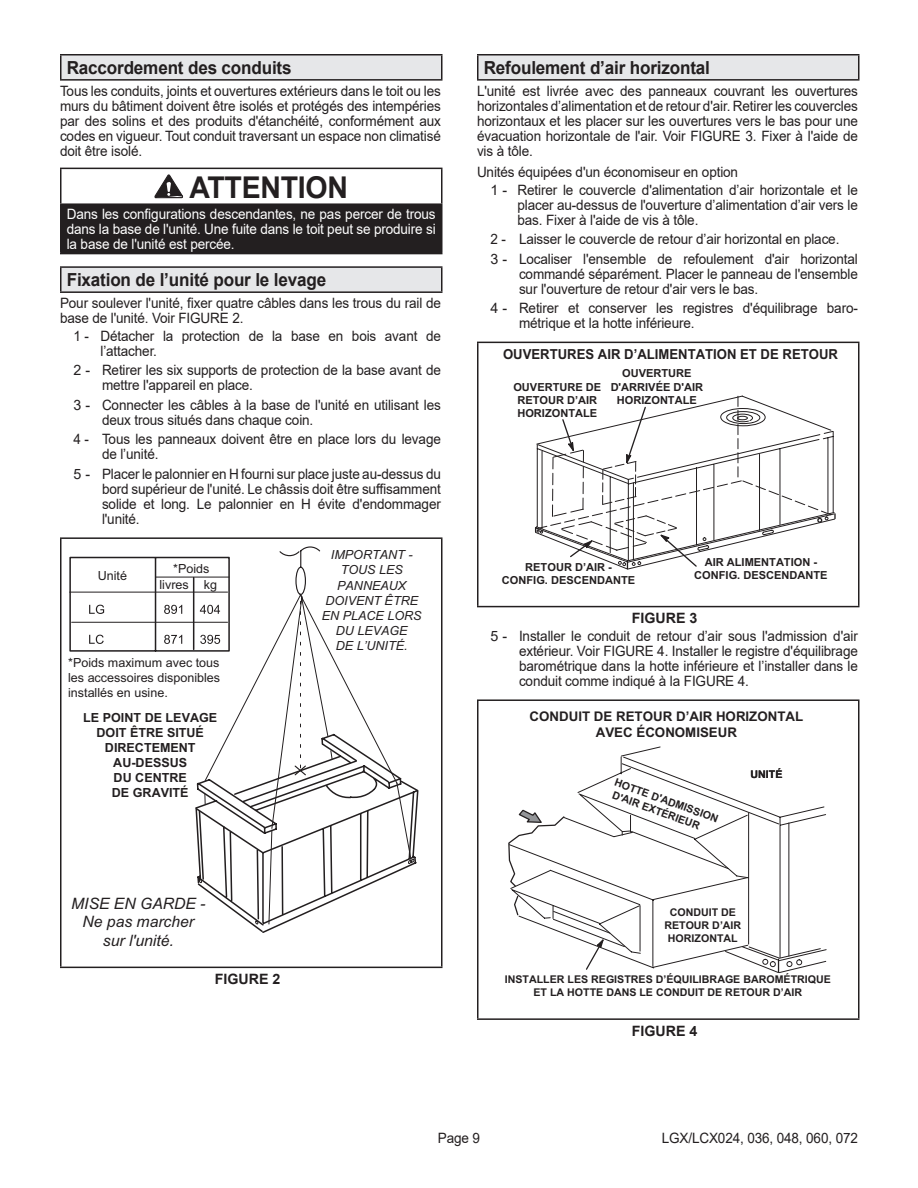
<style>
.page{position:relative;width:918px;height:1188px;background:#fff}
.page>*{position:absolute;margin:0;border:0;box-sizing:border-box;transform-origin:0 0}
.WARNING_20pt{font:700 30px "Arial";letter-spacing:-.01em;color:#231f20;scale:.95 1}
.Header_1_TOC{font:700 18px "Arial";letter-spacing:-.01em;color:#231f20;scale:.95 1}
.t1{font:italic 15.75px/18.9px "Arial";color:#231f20;text-align:center}
.Paragraph{font:14.25px/15px "Arial";letter-spacing:-.01em;color:#231f20;text-align:justify}
.Paragraph-2{font:14.25px/15px "Arial";letter-spacing:-.01em;color:#231f20;scale:.95 1}
.White_10pt{font:14.25px/15px "Arial";letter-spacing:-.01em;color:#fff;text-align:justify;scale:.95 1}
.t2{font:700 14.25px "Arial";color:#231f20}
.t3{font:700 13.8px "Arial";color:#231f20;scale:.95 1}
.t4{font:700 13.35px/16px "Arial";color:#231f20;text-align:center}
.t5{font:12.6px/15px "Arial";color:#231f20;text-align:justify}
.t6{font:italic 12.6px/15px "Arial";color:#231f20;text-align:center}
.t7{font:700 12.6px/15px "Arial";color:#231f20;text-align:center}
.t8{font:700 11.1px/13.2px "Arial";color:#231f20;text-align:center}
.t9{font:700 10.65px/12.8px "Arial";color:#231f20;text-align:center}
</style>
<div class="page">
<div style="left:61px;top:55px;width:381px;height:25px;background:#e6e7e9"></div>
<hr style="left:60px;top:54px;width:382px;height:2px;background:#231f20">
<hr style="left:60px;top:56px;width:2px;height:23px;background:#231f20">
<svg style="left:441px;top:56px;width:1px;height:23px"></svg>
<hr style="left:60px;top:79px;width:382px;height:2px;background:#231f20">
<div style="left:61px;top:204px;width:381px;height:50px;background:#231f20"></div>
<hr style="left:60px;top:168px;width:382px;height:1px;background:#231f20">
<hr style="left:60px;top:169px;width:2px;height:34px;background:#231f20">
<hr style="left:441px;top:169px;width:1px;height:34px;background:#231f20">
<hr style="left:60px;top:203px;width:382px;height:2px;background:#231f20">
<hr style="left:60px;top:205px;width:2px;height:48px;background:#231f20">
<hr style="left:60px;top:253px;width:382px;height:1px;background:#231f20">
<svg style="left:154px;top:174px;width:29px;height:25px"></svg>
<div style="left:61px;top:267px;width:381px;height:25px;background:#e6e7e9"></div>
<hr style="left:60px;top:266px;width:382px;height:2px;background:#231f20">
<hr style="left:60px;top:268px;width:2px;height:23px;background:#231f20">
<svg style="left:441px;top:268px;width:1px;height:23px"></svg>
<hr style="left:60px;top:291px;width:382px;height:2px;background:#231f20">
<hr style="left:60px;top:537px;width:382px;height:2px;background:#231f20">
<hr style="left:60px;top:539px;width:2px;height:428px;background:#231f20">
<hr style="left:441px;top:539px;width:1px;height:428px;background:#231f20">
<hr style="left:60px;top:967px;width:382px;height:1px;background:#231f20">
<svg style="left:69px;top:546px;width:350px;height:387px"></svg>
<div style="left:478px;top:55px;width:381px;height:25px;background:#e6e7e9"></div>
<hr style="left:477px;top:54px;width:383px;height:2px;background:#231f20">
<svg style="left:477px;top:56px;width:1px;height:23px"></svg>
<hr style="left:858px;top:56px;width:2px;height:23px;background:#231f20">
<hr style="left:477px;top:79px;width:383px;height:2px;background:#231f20">
<hr style="left:477px;top:342px;width:383px;height:1px;background:#231f20">
<hr style="left:477px;top:343px;width:1px;height:263px;background:#231f20">
<hr style="left:858px;top:343px;width:2px;height:263px;background:#231f20">
<hr style="left:477px;top:606px;width:383px;height:1px;background:#231f20">
<svg style="left:534px;top:395px;width:302px;height:174px"></svg>
<hr style="left:477px;top:699px;width:383px;height:2px;background:#231f20">
<hr style="left:477px;top:701px;width:1px;height:317px;background:#231f20">
<hr style="left:858px;top:701px;width:2px;height:317px;background:#231f20">
<hr style="left:477px;top:1018px;width:383px;height:2px;background:#231f20">
<svg style="left:508px;top:746px;width:313px;height:226px"></svg>
<p class="Header_1_TOC" style="left:67px;top:55px;width:238px">Raccordement des conduits</p>
<p class="Paragraph-2" style="left:60px;top:83px;width:403px;text-align:justify">Tous les conduits, joints et ouvertures extérieurs dans le toit ou les murs du bâtiment doivent être isolés et protégés des intempéries par des solins et des produits d'étanchéité, conformément aux codes en vigueur. Tout conduit traversant un espace non climatisé doit être isolé.</p>
<p class="WARNING_20pt" style="left:189px;top:167px;width:169px">ATTENTION</p>
<p class="White_10pt" style="left:67px;top:206px;width:390px">Dans les configurations descendantes, ne pas percer de trous dans la base de l'unité. Une fuite dans le toit peut se produire si la base de l'unité est percée.</p>
<p class="Header_1_TOC" style="left:67px;top:267px;width:275px">Fixation de l’unité pour le levage</p>
<p class="Paragraph-2" style="left:60px;top:295px;width:402px">Pour soulever l'unité, fixer quatre câbles dans les trous du rail de base de l'unité. Voir FIGURE 2.</p>
<p class="Paragraph-2" style="left:100px;top:328px;width:360px;text-indent:-27px">1 - Détacher la protection de la base en bois avant de l’attacher.</p>
<p class="Paragraph" style="left:102px;top:363px;width:340px;text-indent:-28px">2 - Retirer les six supports de protection de la base avant de mettre l'appareil en place.</p>
<p class="Paragraph" style="left:102px;top:397px;width:340px;text-indent:-28px">3 - Connecter les câbles à la base de l'unité en utilisant les deux trous situés dans chaque coin.</p>
<p class="Paragraph-2" style="left:102px;top:432px;width:358px;text-indent:-28px">4 - Tous les panneaux doivent être en place lors du levage de l’unité.</p>
<p class="Paragraph" style="left:102px;top:466px;width:340px;text-indent:-28px">5 - Placer le palonnier en H fourni sur place juste au-dessus du bord supérieur de l'unité. Le châssis doit être suffisamment solide et long. Le palonnier en H évite d'endommager l'unité.</p>
<p class="t6" style="left:322px;top:548px;width:101px">IMPORTANT -<br>TOUS LES<br>PANNEAUX<br>DOIVENT ÊTRE<br>EN PLACE LORS<br>DU LEVAGE<br>DE L’UNITÉ.</p>
<p class="t5" style="left:98px;top:568px;width:31px">Unité</p>
<p class="t5" style="left:160px;top:560px;width:59px;line-height:16.6px;text-align:center">*Poids livres kg</p>
<p class="t5" style="left:68px;top:655px;width:154px">*Poids maximum avec tous les accessoires disponibles installés en usine.</p>
<p class="t7" style="left:83px;top:710px;width:135px">LE POINT DE LEVAGE<br>DOIT ÊTRE SITUÉ<br>DIRECTEMENT<br>AU-DESSUS<br>DU CENTRE<br>DE GRAVITÉ</p>
<p class="t1" style="left:71px;top:894px;width:136px">MISE EN GARDE -<br>Ne pas marcher sur l'unité.</p>
<p class="t2" style="left:215px;top:969px;width:67px">FIGURE 2</p>
<p class="Header_1_TOC" style="left:484px;top:55px;width:240px">Refoulement d’air horizontal</p>
<p class="Paragraph-2" style="left:477px;top:83px;width:402px;text-align:justify">L'unité est livrée avec des panneaux couvrant les ouvertures horizontales d’alimentation et de retour d'air. Retirer les couvercles horizontaux et les placer sur les ouvertures vers le bas pour une évacuation horizontale de l'air. Voir FIGURE 3. Fixer à l'aide de vis à tôle.</p>
<p class="Paragraph-2" style="left:477px;top:164px;width:276px">Unités équipées d'un économiseur en option</p>
<p class="Paragraph" style="left:518px;top:182px;width:342px;text-indent:-27px">1 - Retirer le couvercle d'alimentation d’air horizontale et le placer au-dessus de l'ouverture d’alimentation d’air vers le bas. Fixer à l'aide de vis à tôle.</p>
<p class="Paragraph-2" style="left:490px;top:232px;width:369px">2 - Laisser le couvercle de retour d’air horizontal en place.</p>
<p class="Paragraph" style="left:519px;top:251px;width:340px;text-indent:-28px">3 - Localiser l'ensemble de refoulement d'air horizontal commandé séparément. Placer le panneau de l'ensemble sur l'ouverture de retour d'air vers le bas.</p>
<p class="Paragraph" style="left:519px;top:301px;width:340px;text-indent:-28px">4 - Retirer et conserver les registres d'équilibrage baro&shy;métrique et la hotte inférieure.</p>
<p class="t3" style="left:503px;top:345px;width:354px">OUVERTURES AIR D’ALIMENTATION ET DE RETOUR</p>
<p class="t8" style="left:513px;top:380px;width:89px">OUVERTURE DE<br>RETOUR D’AIR<br>HORIZONTALE</p>
<p class="t8" style="left:611px;top:367px;width:94px">OUVERTURE<br>D'ARRIVÉE D'AIR<br>HORIZONTALE</p>
<p class="t8" style="left:502px;top:560px;width:135px">RETOUR D’AIR -<br>CONFIG. DESCENDANTE</p>
<p class="t8" style="left:694px;top:556px;width:135px">AIR ALIMENTATION -<br>CONFIG. DESCENDANTE</p>
<p class="t2" style="left:632px;top:608px;width:67px">FIGURE 3</p>
<p class="Paragraph" style="left:519px;top:628px;width:340px;text-indent:-28px">5 - Installer le conduit de retour d’air sous l'admission d'air extérieur. Voir FIGURE 4. Installer le registre d'équilibrage barométrique dans la hotte inférieure et l’installer dans le conduit comme indiqué à la FIGURE 4.</p>
<p class="t4" style="left:530px;top:709px;width:275px">CONDUIT DE RETOUR D’AIR HORIZONTAL<br>AVEC ÉCONOMISEUR</p>
<p class="t9" style="left:617px;top:776px;width:111px;text-align:left;rotate:20deg">HOTTE D'ADMISSION<br>D'AIR EXTÉRIEUR</p>
<p class="t9" style="left:751px;top:768px;width:33px">UNITÉ</p>
<p class="t9" style="left:664px;top:906px;width:78px">CONDUIT DE<br>RETOUR D’AIR<br>HORIZONTAL</p>
<p class="t9" style="left:505px;top:973px;width:328px">INSTALLER LES REGISTRES D’ÉQUILIBRAGE BAROMÉTRIQUE<br>ET LA HOTTE DANS LE CONDUIT DE RETOUR D’AIR</p>
<p class="t2" style="left:632px;top:1020px;width:67px">FIGURE 4</p>
<p class="Paragraph-2" style="left:438px;top:1130px;width:46px">Page 9</p>
<p class="Paragraph-2" style="left:662px;top:1130px;width:208px">LGX/LCX024, 036, 048, 060, 072</p>
</div>
